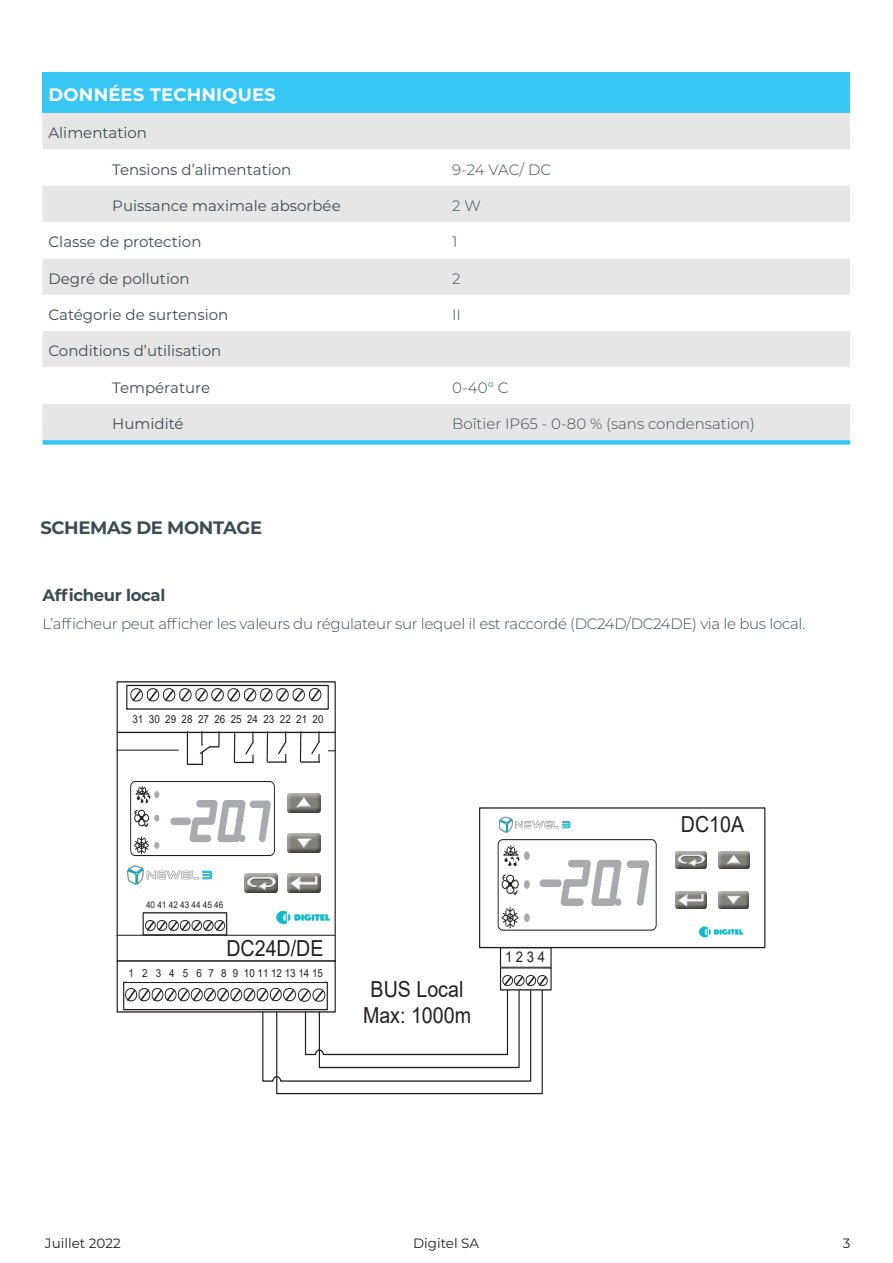
<style>
.page{position:relative;width:893px;height:1263px;background:#fff}
.page>*{position:absolute;margin:0;border:0;box-sizing:border-box;transform-origin:0 0}
.t1{font:22.05px/26.5px "Arial";color:#231f20;text-align:center;scale:.89 1}
.t2{font:700 18px "Montserrat";letter-spacing:.01em;color:#fff}
.t3{font:700 18px "Montserrat";letter-spacing:-.02em;color:#3c4b52}
.t4{font:700 16.5px "Montserrat";letter-spacing:-.02em;color:#3c4b52}
.t5{font:15px "Montserrat";color:#3d4c53}
.t6{font:300 15px "Montserrat";letter-spacing:-.02em;color:#3c4b52}
.t7{font:300 15px "Montserrat";color:#3d4c53}
.t8{font:14.7px "Arial";color:#231f20;scale:.89 1}
.t9{font:13.5px "Montserrat";color:#231f20}
.t10{font:11.1px "Arial";color:#231f20;scale:.89 1}
.t11{font:9.15px "Arial";color:#231f20;scale:.89 1}
</style>
<div class="page">
<div style="left:43px;top:72px;width:807px;height:41px;background:#38c6f4"></div>
<svg style="left:43px;top:113px;width:807px;height:327px;fill:#e6e6e6"></svg>
<svg style="left:43px;top:222px;width:807px;height:182px"></svg>
<svg style="left:43px;top:440px;width:807px;height:5px;background:#4bcbf4"></svg>
<div style="left:479px;top:807px;width:286px;height:141px;border:1px solid #231f20"></div>
<div style="left:498px;top:839px;width:158px;height:91px;border:1px solid #231f20;border-radius:5px"></div>
<svg style="left:501px;top:874px;width:18px;height:21px"></svg>
<div style="left:523px;top:879px;width:7px;height:10px;background:#a8aaad;border-radius:50%"></div>
<div style="left:523px;top:879px;width:7px;height:10px;border:1px solid #fff;border-radius:50%"></div>
<svg style="left:502px;top:907px;width:16px;height:21px"></svg>
<div style="left:523px;top:913px;width:7px;height:9px;background:#a8aaad;border-radius:50%"></div>
<div style="left:523px;top:913px;width:7px;height:10px;border:1px solid #fff;border-radius:50%"></div>
<div style="left:543px;top:880px;width:15px;height:7px;background:#a8aaad"></div>
<div style="left:630px;top:861px;width:15px;height:7px;background:#a8aaad"></div>
<svg style="left:632px;top:860px;width:18px;height:46px"></svg>
<svg style="left:556px;top:859px;width:66px;height:47px"></svg>
<div style="left:568px;top:879px;width:15px;height:7px;background:#a8aaad"></div>
<img style="left:718px;top:891px;width:31px;height:17px">
<img style="left:676px;top:891px;width:30px;height:17px">
<img style="left:676px;top:852px;width:30px;height:17px">
<img style="left:719px;top:852px;width:30px;height:17px">
<img style="left:482px;top:807px;width:106px;height:66px">
<img style="left:699px;top:926px;width:44px;height:12px">
<div style="left:117px;top:681px;width:219px;height:52px;border:1px solid #231f20"></div>
<div style="left:117px;top:960px;width:219px;height:52px;border:1px solid #231f20"></div>
<div style="left:126px;top:685px;width:203px;height:25px;border:1px solid #231f20"></div>
<div style="left:174px;top:818px;width:14px;height:7px;background:#a8aaad"></div>
<svg style="left:185px;top:800px;width:86px;height:43px"></svg>
<div style="left:197px;top:817px;width:14px;height:8px;background:#a8aaad"></div>
<svg style="left:130px;top:688px;width:191px;height:14px"></svg>
<div style="left:130px;top:781px;width:145px;height:75px;border:1px solid #231f20;border-radius:5px"></div>
<div style="left:154px;top:814px;width:6px;height:8px;background:#a8aaad;border-radius:50%"></div>
<div style="left:153px;top:814px;width:7px;height:8px;border:1px solid #fff;border-radius:50%"></div>
<div style="left:154px;top:791px;width:6px;height:8px;background:#a8aaad;border-radius:50%"></div>
<div style="left:153px;top:790px;width:7px;height:9px;border:1px solid #fff;border-radius:50%"></div>
<hr style="left:117px;top:935px;width:218px;height:1px;background:#231f20">
<hr style="left:117px;top:750px;width:61px;height:1px;background:#231f20">
<hr style="left:234px;top:732px;width:1px;height:30px;background:#231f20">
<svg style="left:235px;top:732px;width:20px;height:31px"></svg>
<hr style="left:267px;top:732px;width:1px;height:30px;background:#231f20">
<svg style="left:268px;top:732px;width:19px;height:31px"></svg>
<svg style="left:187px;top:731px;width:33px;height:34px"></svg>
<img style="left:244px;top:873px;width:33px;height:19px">
<img style="left:287px;top:873px;width:33px;height:19px">
<img style="left:288px;top:834px;width:33px;height:18px">
<img style="left:288px;top:794px;width:33px;height:18px">
<img style="left:276px;top:910px;width:54px;height:15px">
<img style="left:116px;top:819px;width:118px;height:115px">
<hr style="left:300px;top:732px;width:1px;height:30px;background:#231f20">
<svg style="left:301px;top:732px;width:20px;height:31px"></svg>
<div style="left:146px;top:900px;width:77px;height:11px;background:#fff"></div>
<div style="left:143px;top:913px;width:84px;height:22px;background:#fff"></div>
<div style="left:143px;top:912px;width:84px;height:23px;border:1px solid #231f20"></div>
<svg style="left:145px;top:920px;width:80px;height:11px"></svg>
<div style="left:500px;top:967px;width:52px;height:23px;border:1px solid #231f20"></div>
<svg style="left:125px;top:968px;width:423px;height:127px"></svg>
<svg style="left:503px;top:845px;width:17px;height:23px"></svg>
<svg style="left:134px;top:786px;width:17px;height:41px"></svg>
<p class="t2" style="left:49px;top:82px;width:229px">DONNÉES TECHNIQUES</p>
<p class="t5" style="left:49px;top:123px;width:100px">Alimentation</p>
<p class="t5" style="left:112px;top:159px;width:181px">Tensions d’alimentation</p>
<p class="t7" style="left:452px;top:159px;width:101px">9-24 VAC/ DC</p>
<p class="t5" style="left:112px;top:195px;width:230px">Puissance maximale absorbée</p>
<p class="t7" style="left:452px;top:196px;width:30px">2 W</p>
<p class="t5" style="left:49px;top:232px;width:154px">Classe de protection</p>
<p class="t7" style="left:452px;top:232px;width:7px">1</p>
<p class="t5" style="left:49px;top:268px;width:143px">Degré de pollution</p>
<p class="t7" style="left:452px;top:268px;width:10px">2</p>
<p class="t5" style="left:49px;top:304px;width:181px">Catégorie de surtension</p>
<p class="t7" style="left:452px;top:305px;width:10px">II</p>
<p class="t5" style="left:49px;top:341px;width:174px">Conditions d’utilisation</p>
<p class="t5" style="left:112px;top:377px;width:99px">Température</p>
<p class="t7" style="left:452px;top:377px;width:58px">0-40° C</p>
<p class="t5" style="left:112px;top:414px;width:73px">Humidité</p>
<p class="t7" style="left:452px;top:414px;width:304px">Boîtier IP65 - 0-80 % (sans condensation)</p>
<p class="t3" style="left:40px;top:515px;width:223px">SCHEMAS DE MONTAGE</p>
<p class="t4" style="left:43px;top:583px;width:124px">Afficheur local</p>
<p class="t6" style="left:43px;top:614px;width:764px">L’afficheur peut afficher les valeurs du régulateur sur lequel il est raccordé (DC24D/DC24DE) via le bus local.</p>
<p class="t10" style="left:133px;top:711px;width:216px">31 30 29 28 27 26 25 24 23 22 21 20</p>
<p class="t11" style="left:146px;top:899px;width:88px">40 41 42 43 44 45 46</p>
<p class="t1" style="left:226px;top:935px;width:111px">DC24D/DE</p>
<p class="t10" style="left:128px;top:966px;width:220px">1 2 3 4 5 6 7 8 9 101112131415</p>
<p class="t1" style="left:363px;top:975px;width:123px">BUS Local<br>Max: 1000m</p>
<p class="t8" style="left:505px;top:947px;width:46px">1234</p>
<p class="t1" style="left:681px;top:811px;width:73px">DC10A</p>
<p class="t9" style="left:45px;top:1234px;width:77px">Juillet 2022</p>
<p class="t9" style="left:413px;top:1234px;width:68px">Digitel SA</p>
<p class="t9" style="left:843px;top:1234px;width:9px">3</p>
</div>
